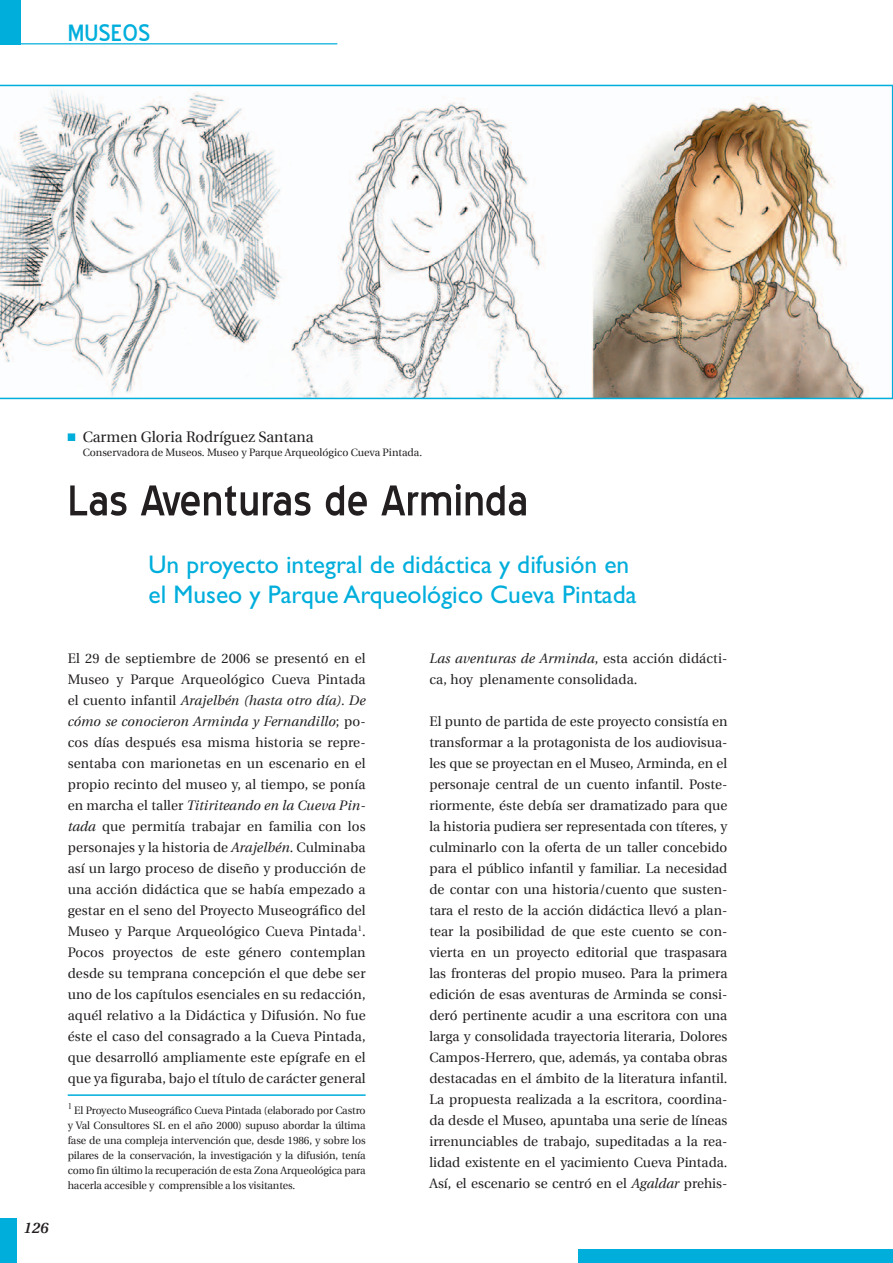
<style>
.page{position:relative;width:893px;height:1263px;background:#fff}
.page>*{position:absolute;margin:0;border:0;box-sizing:border-box;transform-origin:0 0}
.t1{font:54px "Blue Highway";color:#231f20}
.t2{font:30px "Blue Highway";color:#00aedc}
.t3{font:25.5px/30px "Gill Sans";color:#00aedc}
.t4{font:15px "Utopia";color:#231f20}
.t5{font:15px "Utopia Bold Italica";color:#231f20}
.t6{font:13.5px/21px "Utopia";letter-spacing:.01em;color:#231f20;text-align:justify}
.t7{font:13.5px/21px "Utopia Italica";letter-spacing:.01em;color:#231f20}
.t8{font:10.5px/15px "Utopia";letter-spacing:-.01em;color:#231f20;text-align:justify}
.t9{font:8.7px "Times New Roman";color:#231f20}
.s1{font-family:"Utopia"}
.s2{font-family:"Utopia Italica"}
</style>
<div class="page">
<hr style="left:0;top:43px;width:337px;height:1px;background:#00aedc">
<div style="left:0;top:0;width:21px;height:44px;background:#00aedc"></div>
<div style="left:577px;top:1248px;width:315px;height:14px;background:#00aedc"></div>
<div style="left:0;top:1218px;width:16px;height:44px;background:#00aedc"></div>
<div style="left:68px;top:433px;width:7px;height:8px;border:2px solid #00aedc"></div>
<img style="left:0;top:85px;width:892px;height:314px">
<hr style="left:68px;top:1094px;width:297px;height:1px;background:#00aedc">
<h2 class="t2" style="left:68px;top:20px;width:84px">MUSEOS</h2>
<p class="t5" style="left:24px;top:1218px;width:26px">126</p>
<p class="t4" style="left:83px;top:428px;width:232px">Carmen Gloria Rodríguez Santana</p>
<p class="t8" style="left:83px;top:444px;width:341px">Conservadora de Museos. Museo y Parque Arqueológico Cueva Pintada.</p>
<h1 class="t1" style="left:68px;top:477px;width:462px">Las Aventuras de Arminda</h1>
<h3 class="t3" style="left:148px;top:549px;width:489px">Un proyecto integral de didáctica y difusión en el Museo y Parque Arqueológico Cueva Pintada</h3>
<p class="t6" style="left:68px;top:647px;width:299px">El 29 de septiembre de 2006 se presentó en el<br>Museo y Parque Arqueológico Cueva Pintada</p>
<p class="t7" style="left:68px;top:689px;width:299px"><span class="s1">el cuento infantil</span> Arajelbén (hasta otro día). De cómo se conocieron Arminda y Fernandillo<span class="s1">; po-</span></p>
<p class="t6" style="left:68px;top:731px;width:299px">cos días después esa misma historia se repre&shy;sentaba con marionetas en un escenario en el propio recinto del museo y, al tiempo, se ponía</p>
<p class="t7" style="left:68px;top:794px;width:299px"><span class="s1">en marcha el taller</span> Titiriteando en la Cueva Pin-</p>
<p class="t6" style="left:68px;top:815px;width:299px"><span class="s2">tada</span> que permitía trabajar en familia con los personajes y la historia de <span class="s2">Arajelbén</span>. Culminaba así un largo proceso de diseño y producción de una acción didáctica que se había empezado a gestar en el seno del Proyecto Museográfico del Museo y Parque Arqueológico Cueva Pintada<sup>1</sup>.<br>Pocos proyectos de este género contemplan desde su temprana concepción el que debe ser uno de los capítulos esenciales en su redacción, aquél relativo a la Didáctica y Difusión. No fue éste el caso del consagrado a la Cueva Pintada, que desarrolló ampliamente este epígrafe en el que ya figuraba, bajo el título de carácter general</p>
<p class="t9" style="left:68px;top:1099px;width:6px">1</p>
<p class="t8" style="left:68px;top:1102px;width:299px;text-indent:7px">El Proyecto Museográfico Cueva Pintada (elaborado por Castro y Val Consultores SL en el año 2000) supuso abordar la última fase de una compleja intervención que, desde 1986, y sobre los pilares de la conservación, la investigación y la difusión, tenía como fin último la recuperación de esta Zona Arqueológica para hacerla accesible y comprensible a los visitantes.</p>
<p class="t7" style="left:429px;top:647px;width:299px">Las aventuras de Arminda<span class="s1">, esta acción didácti-</span></p>
<p class="t6" style="left:429px;top:668px;width:209px">ca, hoy plenamente consolidada.</p>
<p class="t6" style="left:429px;top:710px;width:299px">El punto de partida de este proyecto consistía en transformar a la protagonista de los audiovisua&shy;les que se proyectan en el Museo, Arminda, en el personaje central de un cuento infantil. Poste&shy;riormente, éste debía ser dramatizado para que la historia pudiera ser representada con títeres, y culminarlo con la oferta de un taller concebido para el público infantil y familiar. La necesidad de contar con una historia/cuento que susten&shy;tara el resto de la acción didáctica llevó a plan&shy;tear la posibilidad de que este cuento se con&shy;vierta en un proyecto editorial que traspasara las fronteras del propio museo. Para la primera edición de esas aventuras de Arminda se consi&shy;deró pertinente acudir a una escritora con una larga y consolidada trayectoria literaria, Dolores Campos-Herrero, que, además, ya contaba obras destacadas en el ámbito de la literatura infantil.<br>La propuesta realizada a la escritora, coordina&shy;da desde el Museo, apuntaba una serie de líneas irrenunciables de trabajo, supeditadas a la rea&shy;lidad existente en el yacimiento Cueva Pintada.<br>Así, el escenario se centró en el <span class="s2">Agaldar</span> prehis-</p>
</div>
